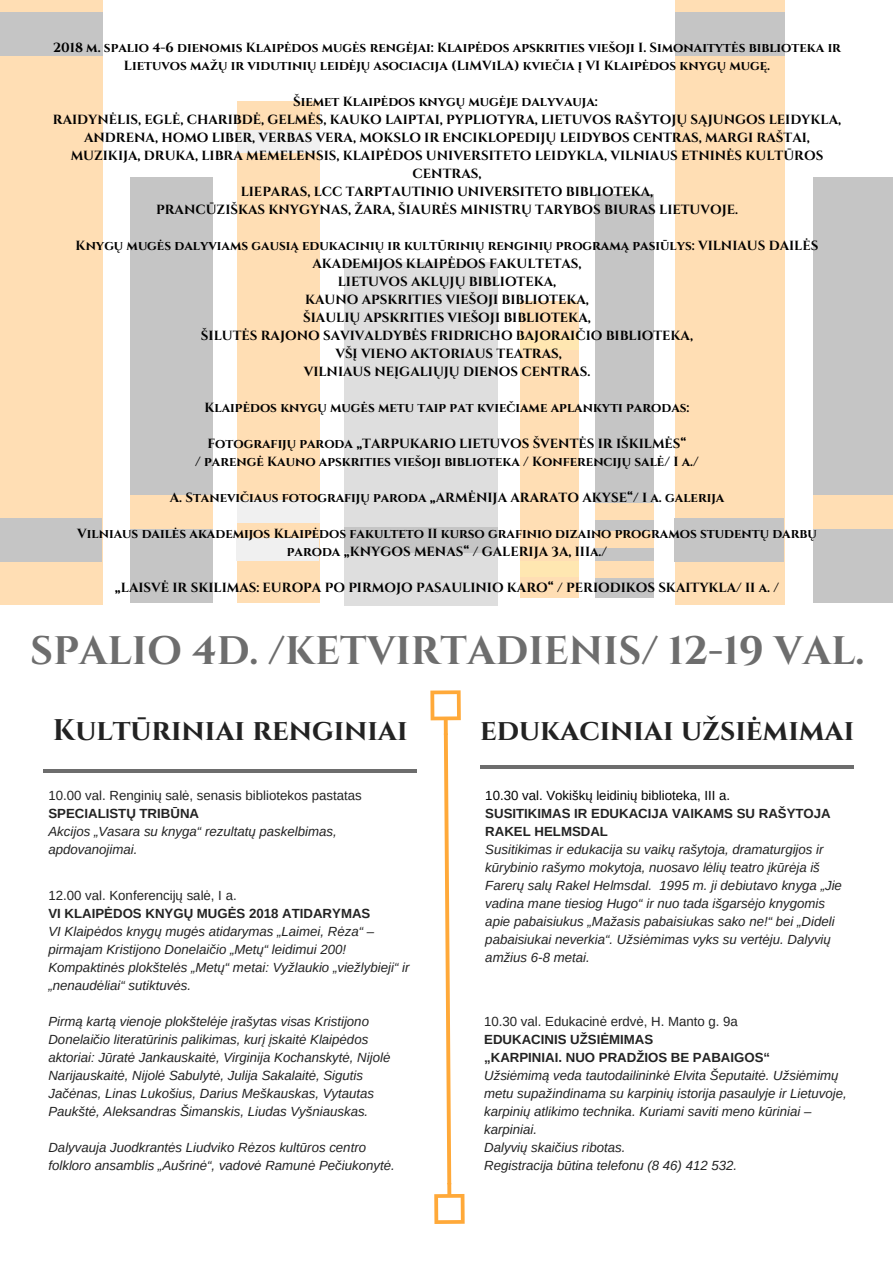
<style>
.page{position:relative;width:893px;height:1263px;background:#fff}
.page>*{position:absolute;margin:0;border:0;box-sizing:border-box;transform-origin:0 0}
.t1{font:700 39.75px "Cinzel";color:#6d6d6d}
.t2{font:700 29.85px "Cinzel";color:#222}
.t3{font:700 13.2px/18px "Cinzel";color:#000;text-align:center}
.t4{font:italic 13.2px/18px "Arimo";color:#222}
.t5{font:700 13.2px/18px "Arimo";color:#222}
.t6{font:13.2px "Arimo";color:#222}
.t7{font:13.2px "Arimo";color:#000}
</style>
<div class="page">
<div style="left:0;top:0;width:102px;height:605px;background:#ffdeb4"></div>
<div style="left:0;top:12px;width:102px;height:44px;background:#c5c5c5"></div>
<div style="left:0;top:518px;width:101px;height:44px;background:#c5c5c5"></div>
<div style="left:131px;top:177px;width:82px;height:425px;background:#c5c5c5"></div>
<div style="left:131px;top:495px;width:82px;height:34px;background:#ffdeb4"></div>
<div style="left:238px;top:101px;width:82px;height:501px;background:#ffdeb4"></div>
<div style="left:238px;top:131px;width:82px;height:22px;background:#f0f0f0"></div>
<div style="left:236px;top:538px;width:83px;height:23px;background:#f0f0f0"></div>
<div style="left:238px;top:500px;width:82px;height:22px;background:#f0f0f0"></div>
<div style="left:345px;top:262px;width:153px;height:344px;background:#dedede"></div>
<div style="left:345px;top:527px;width:153px;height:26px;background:#c5c5c5"></div>
<div style="left:520px;top:302px;width:59px;height:296px;background:#ffdeb4"></div>
<div style="left:520px;top:334px;width:59px;height:16px;background:#ffe7b1"></div>
<div style="left:520px;top:561px;width:59px;height:15px;background:#ffe7b1"></div>
<div style="left:596px;top:195px;width:58px;height:403px;background:#c5c5c5"></div>
<div style="left:596px;top:503px;width:58px;height:17px;background:#ffdeb4"></div>
<div style="left:596px;top:531px;width:58px;height:17px;background:#ffdeb4"></div>
<div style="left:596px;top:561px;width:58px;height:17px;background:#ffdeb4"></div>
<div style="left:676px;top:0;width:109px;height:605px;background:#ffdeb4"></div>
<div style="left:676px;top:12px;width:109px;height:44px;background:#c5c5c5"></div>
<div style="left:674px;top:518px;width:110px;height:44px;background:#c5c5c5"></div>
<div style="left:813px;top:177px;width:80px;height:425px;background:#c5c5c5"></div>
<div style="left:813px;top:495px;width:80px;height:34px;background:#ffdeb4"></div>
<hr style="left:480px;top:766px;width:373px;height:3px;background:#6d6d6d">
<hr style="left:43px;top:769px;width:374px;height:3px;background:#6d6d6d">
<svg style="left:430px;top:690px;width:35px;height:534px"></svg>
<p class="t3" style="left:53px;top:39px;width:789px">2018 m. spalio 4-6 dienomis Klaipėdos mugės rengėjai: Klaipėdos apskrities viešoji I. Simonaitytės biblioteka ir<br>Lietuvos mažų ir vidutinių leidėjų asociacija (LiMViLA) kviečia į VI Klaipėdos knygų mugę.</p>
<p class="t3" style="left:53px;top:93px;width:790px">Šiemet Klaipėdos knygų mugėje dalyvauja:<br>RAIDYNĖLIS, EGLĖ, CHARIBDĖ, GELMĖS, KAUKO LAIPTAI, PYPLIOTYRA, LIETUVOS RAŠYTOJŲ SĄJUNGOS LEIDYKLA, ANDRENA, HOMO LIBER, VERBAS VERA, MOKSLO IR ENCIKLOPEDIJŲ LEIDYBOS CENTRAS, MARGI RAŠTAI, MUZIKIJA, DRUKA, LIBRA MEMELENSIS, KLAIPĖDOS UNIVERSITETO LEIDYKLA, VILNIAUS ETNINĖS KULTŪROS CENTRAS,<br>LIEPARAS, LCC TARPTAUTINIO UNIVERSITETO BIBLIOTEKA,<br>PRANCŪZIŠKAS KNYGYNAS, ŽARA, ŠIAURĖS MINISTRŲ TARYBOS BIURAS LIETUVOJE.</p>
<p class="t3" style="left:76px;top:237px;width:744px">Knygų mugės dalyviams gausią edukacinių ir kultūrinių renginių programą pasiūlys: VILNIAUS DAILĖS AKADEMIJOS KLAIPĖDOS FAKULTETAS,<br>LIETUVOS AKLŲJŲ BIBLIOTEKA,<br>KAUNO APSKRITIES VIEŠOJI BIBLIOTEKA,<br>ŠIAULIŲ APSKRITIES VIEŠOJI BIBLIOTEKA,<br>ŠILUTĖS RAJONO SAVIVALDYBĖS FRIDRICHO BAJORAIČIO BIBLIOTEKA,<br>VŠĮ VIENO AKTORIAUS TEATRAS,<br>VILNIAUS NEĮGALIŲJŲ DIENOS CENTRAS.</p>
<p class="t3" style="left:205px;top:399px;width:486px">Klaipėdos knygų mugės metu taip pat kviečiame aplankyti parodas:</p>
<p class="t3" style="left:195px;top:435px;width:505px">Fotografijų paroda „TARPUKARIO LIETUVOS ŠVENTĖS IR IŠKILMĖS“<br>/ parengė Kauno apskrities viešoji biblioteka / Konferencijų salė/ I a./</p>
<p class="t3" style="left:170px;top:489px;width:556px">A. Stanevičiaus fotografijų paroda „ARMĖNIJA ARARATO AKYSE“/ I a. galerija</p>
<p class="t3" style="left:77px;top:525px;width:741px">Vilniaus dailės akademijos Klaipėdos fakulteto II kurso grafinio dizaino programos studentų darbų paroda „KNYGOS MENAS“ / GALERIJA 3A, IIIa./</p>
<p class="t3" style="left:115px;top:579px;width:666px">„LAISVĖ IR SKILIMAS: EUROPA PO PIRMOJO PASAULINIO KARO“ / PERIODIKOS SKAITYKLA/ II a. /</p>
<h1 class="t1" style="left:30px;top:626px;width:836px">SPALIO 4D. /KETVIRTADIENIS/ 12-19 VAL.</h1>
<h2 class="t2" style="left:53px;top:711px;width:356px">Kultūriniai renginiai</h2>
<h2 class="t2" style="left:480px;top:711px;width:375px">edukaciniai užsiėmimai</h2>
<p class="t6" style="left:48px;top:787px;width:315px">10.00 val. Renginių salė, senasis bibliotekos pastatas</p>
<p class="t5" style="left:48px;top:804px;width:152px">SPECIALISTŲ TRIBŪNA</p>
<p class="t4" style="left:48px;top:822px;width:290px">Akcijos „Vasara su knyga“ rezultatų paskelbimas, apdovanojimai.</p>
<p class="t6" style="left:48px;top:888px;width:190px">12.00 val. Konferencijų salė, I a.</p>
<p class="t5" style="left:48px;top:904px;width:323px">VI KLAIPĖDOS KNYGŲ MUGĖS 2018 ATIDARYMAS</p>
<p class="t4" style="left:48px;top:922px;width:363px">VI Klaipėdos knygų mugės atidarymas „Laimei, Rėza“ – pirmajam Kristijono Donelaičio „Metų“ leidimui 200!<br>Kompaktinės plokštelės „Metų“ metai: Vyžlaukio „viežlybieji“ ir „nenaudėliai“ sutiktuvės.</p>
<p class="t4" style="left:48px;top:1012px;width:343px">Pirmą kartą vienoje plokštelėje įrašytas visas Kristijono Donelaičio literatūrinis palikimas, kurį įskaitė Klaipėdos aktoriai: Jūratė Jankauskaitė, Virginija Kochanskytė, Nijolė Narijauskaitė, Nijolė Sabulytė, Julija Sakalaitė, Sigutis Jačėnas, Linas Lukošius, Darius Meškauskas, Vytautas Paukštė, Aleksandras Šimanskis, Liudas Vyšniauskas.</p>
<p class="t4" style="left:48px;top:1138px;width:348px">Dalyvauja Juodkrantės Liudviko Rėzos kultūros centro folkloro ansamblis „Aušrinė“, vadovė Ramunė Pečiukonytė.</p>
<p class="t7" style="left:485px;top:787px;width:246px">10.30 val. Vokiškų leidinių biblioteka, III a.</p>
<p class="t5" style="left:485px;top:804px;width:347px">SUSITIKIMAS IR EDUKACIJA VAIKAMS SU RAŠYTOJA<br>RAKEL HELMSDAL</p>
<p class="t4" style="left:485px;top:840px;width:358px">Susitikimas ir edukacija su vaikų rašytoja, dramaturgijos ir kūrybinio rašymo mokytoja, nuosavo lėlių teatro įkūrėja iš Farerų salų Rakel Helmsdal. 1995 m. ji debiutavo knyga „Jie vadina mane tiesiog Hugo“ ir nuo tada išgarsėjo knygomis apie pabaisiukus „Mažasis pabaisiukas sako ne!“ bei „Dideli pabaisiukai neverkia“. Užsiėmimas vyks su vertėju. Dalyvių amžius 6-8 metai.</p>
<p class="t6" style="left:484px;top:1014px;width:255px">10.30 val. Edukacinė erdvė, H. Manto g. 9a</p>
<p class="t5" style="left:484px;top:1030px;width:287px">EDUKACINIS UŽSIĖMIMAS<br>„KARPINIAI. NUO PRADŽIOS BE PABAIGOS“</p>
<p class="t4" style="left:484px;top:1066px;width:364px">Užsiėmimą veda tautodailininkė Elvita Šeputaitė. Užsiėmimų metu supažindinama su karpinių istorija pasaulyje ir Lietuvoje, karpinių atlikimo technika. Kuriami saviti meno kūriniai – karpiniai.<br>Dalyvių skaičius ribotas.<br>Registracija būtina telefonu (8 46) 412 532.</p>
</div>
